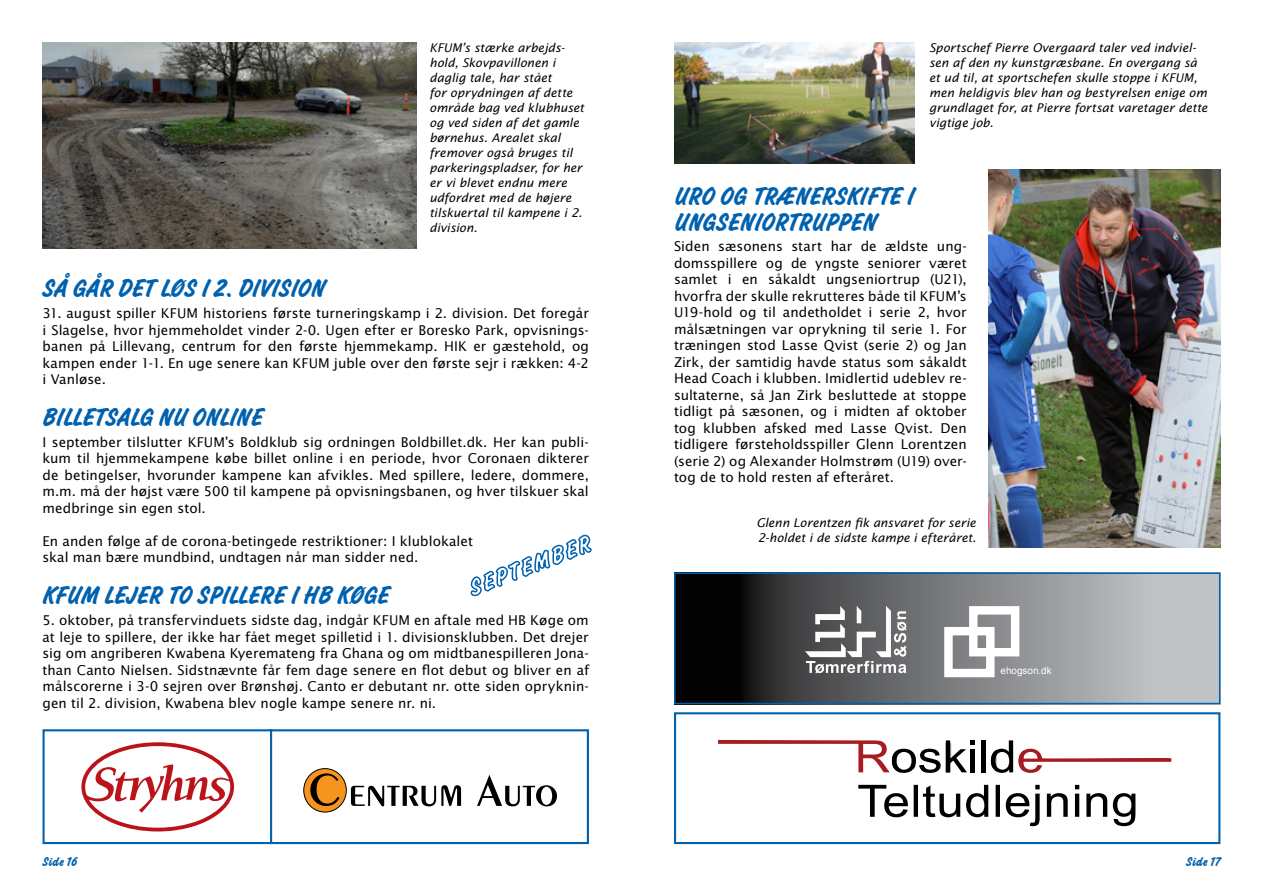
<style>
.page{position:relative;width:1263px;height:893px;background:#fff}
.page>*{position:absolute;margin:0;border:0;box-sizing:border-box;transform-origin:0 0}
.t1{font:27px/25.5px "Challenge Bold Plain";color:#0061af}
.t2{font:13.5px/16.5px "Lucida Sans Std";letter-spacing:.005em;color:#000;text-align:justify}
.t3{font:13.5px "Challenge Bold Plain";letter-spacing:.005em;color:#0061af}
.t4{font:italic 12px/15px "Lucida Sans Std";color:#000}
.t5{font:9.9px "Arial";color:#fff}
</style>
<div class="page">
<img style="left:43px;top:43px;width:374px;height:205px">
<img style="left:674px;top:43px;width:240px;height:121px">
<img style="left:988px;top:169px;width:232px;height:379px">
<svg style="left:470px;top:534px;width:122px;height:63px"></svg>
<div style="left:269px;top:729px;width:320px;height:115px;background:#fff;border:2px solid #0061af"></div>
<div style="left:304px;top:769px;width:42px;height:43px;background:#f7941e;border-radius:50%"></div>
<div style="left:303px;top:768px;width:44px;height:44px;border:1px solid #000;border-radius:50%"></div>
<svg style="left:351px;top:785px;width:110px;height:21px"></svg>
<svg style="left:477px;top:775px;width:80px;height:31px"></svg>
<svg style="left:310px;top:773px;width:29px;height:33px"></svg>
<svg style="left:81px;top:742px;width:153px;height:89px"></svg>
<div style="left:43px;top:729px;width:229px;height:115px;border:2px solid #0061af"></div>
<svg style="left:677px;top:575px;width:540px;height:126px;background:#737476"></svg>
<div style="left:944px;top:627px;width:50px;height:50px;border:8px solid #fff"></div>
<div style="left:969px;top:606px;width:50px;height:50px;border:8px solid #fff"></div>
<svg style="left:805px;top:606px;width:102px;height:67px"></svg>
<div style="left:674px;top:572px;width:546px;height:132px;border:2px solid #0061af"></div>
<svg style="left:718px;top:739px;width:454px;height:88px"></svg>
<div style="left:674px;top:712px;width:546px;height:132px;border:2px solid #0061af"></div>
<p class="t4" style="left:429px;top:40px;width:156px">KFUM’s stærke arbejds&shy;hold, Skovpavillonen i daglig tale, har stået<br>for oprydningen af dette område bag ved klubhuset og ved siden af det gamle børnehus. Arealet skal fremover også bruges til parkeringspladser, for her er vi blevet endnu mere udfordret med de højere tilskuertal til kampene i 2. division.</p>
<h1 class="t1" style="left:43px;top:275px;width:284px">SÅ GÅR DET LØS I 2. DIVISION</h1>
<p class="t2" style="left:43px;top:305px;width:548px">31. august spiller KFUM historiens første turneringskamp i 2. division. Det foregår i Slagelse, hvor hjemmeholdet vinder 2-0. Ugen efter er Boresko Park, opvisnings&shy;banen på Lillevang, centrum for den første hjemmekamp. HIK er gæstehold, og kampen ender 1-1. En uge senere kan KFUM juble over den første sejr i rækken: 4-2 i Vanløse.</p>
<h1 class="t1" style="left:43px;top:404px;width:222px">BILLETSALG NU ONLINE</h1>
<p class="t2" style="left:43px;top:434px;width:548px">I september tilslutter KFUM’s Boldklub sig ordningen Boldbillet.dk. Her kan publi&shy;kum til hjemmekampene købe billet online i en periode, hvor Coronaen dikterer de betingelser, hvorunder kampene kan afvikles. Med spillere, ledere, dommere, m.m. må der højst være 500 til kampene på opvisningsbanen, og hver tilskuer skal medbringe sin egen stol.</p>
<p class="t2" style="left:43px;top:533px;width:432px">En anden følge af de corona-betingede restriktioner: I klublokalet skal man bære mundbind, undtagen når man sidder ned.</p>
<h1 class="t1" style="left:43px;top:582px;width:348px">KFUM LEJER TO SPILLERE I HB KØGE</h1>
<p class="t2" style="left:43px;top:612px;width:548px">5. oktober, på transfervinduets sidste dag, indgår KFUM en aftale med HB Køge om at leje to spillere, der ikke har fået meget spilletid i 1. divisionsklubben. Det drejer sig om angriberen Kwabena Kyeremateng fra Ghana og om midtbanespilleren Jona&shy;than Canto Nielsen. Sidstnævnte får fem dage senere en flot debut og bliver en af målscorerne i 3-0 sejren over Brønshøj. Canto er debutant nr. otte siden opryknin&shy;gen til 2. division, Kwabena blev nogle kampe senere nr. ni.</p>
<p class="t4" style="left:929px;top:40px;width:280px">Sportschef Pierre Overgaard taler ved indviel&shy;sen af den ny kunstgræsbane. En overgang så et ud til, at sportschefen skulle stoppe i KFUM, men heldigvis blev han og bestyrelsen enige om grundlaget for, at Pierre fortsat varetager dette vigtige job.</p>
<h1 class="t1" style="left:674px;top:183px;width:242px">URO OG TRÆNERSKIFTE I<br>UNGSENIORTRUPPEN</h1>
<p class="t2" style="left:674px;top:238px;width:294px">Siden sæsonens start har de ældste ung&shy;domsspillere og de yngste seniorer været samlet i en såkaldt ungseniortrup (U21), hvorfra der skulle rekrutteres både til KFUM’s U19-hold og til andetholdet i serie 2, hvor målsætningen var oprykning til serie 1. For træningen stod Lasse Qvist (serie 2) og Jan Zirk, der samtidig havde status som såkaldt Head Coach i klubben. Imidlertid udeblev re&shy;sultaterne, så Jan Zirk besluttede at stoppe tidligt på sæsonen, og i midten af oktober tog klubben afsked med Lasse Qvist. Den tidligere førsteholdsspiller Glenn Lorentzen (serie 2) og Alexander Holmstrøm (U19) over&shy;tog de to hold resten af efteråret.</p>
<p class="t4" style="left:756px;top:516px;width:221px">Glenn Lorentzen fik ansvaret for serie<br>2-holdet i de sidste kampe i efteråret.</p>
<p class="t5" style="left:1000px;top:664px;width:53px">ehogson.dk</p>
<p class="t3" style="left:43px;top:853px;width:36px">Side 16</p>
<p class="t3" style="left:1186px;top:853px;width:36px">Side 17</p>
</div>
